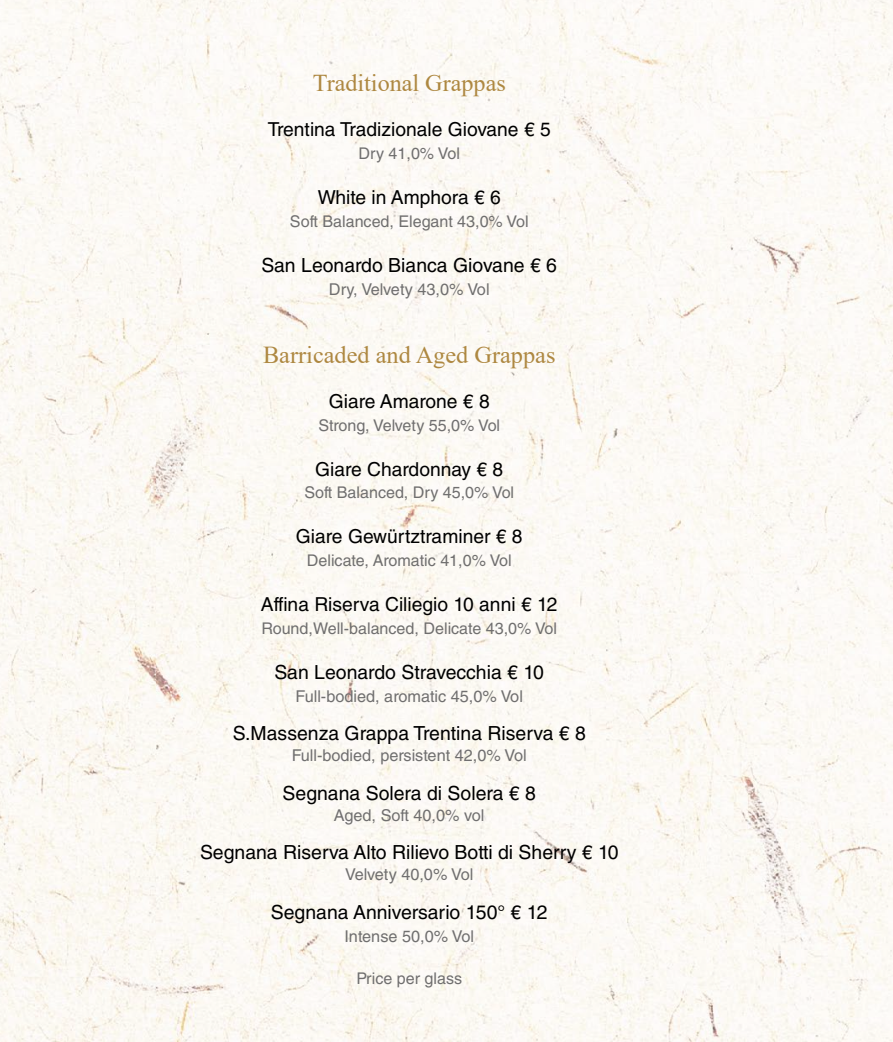
<style>
.page{position:relative;width:893px;height:1042px;background:#fcf9f4}
.page>*{position:absolute;margin:0;border:0;box-sizing:border-box;transform-origin:0 0}
.t1{font:24.32px "Times New Roman";color:#ae8841}
.t2{font:24.15px "Times New Roman";color:#ae8841}
.t3{font:19.43px "Helvetica LT Std";color:#000}
.t4{font:19.25px "Helvetica LT Std";color:#000}
.t5{font:16.28px "Helvetica LT Std";color:#706f6f}
.t6{font:16.1px "Helvetica LT Std";color:#706f6f}
</style>
<div class="page">
<p class="t2" style="left:313px;top:66px;width:194px">Traditional Grappas</p>
<p class="t4" style="left:268px;top:118px;width:285px">Trentina Tradizionale Giovane € 5</p>
<p class="t6" style="left:359px;top:144px;width:103px">Dry 41,0% Vol</p>
<p class="t4" style="left:318px;top:186px;width:185px">White in Amphora € 6</p>
<p class="t6" style="left:290px;top:212px;width:240px">Soft Balanced, Elegant 43,0% Vol</p>
<p class="t3" style="left:262px;top:254px;width:297px">San Leonardo Bianca Giovane € 6</p>
<p class="t5" style="left:329px;top:280px;width:162px">Dry, Velvety 43,0% Vol</p>
<p class="t1" style="left:263px;top:337px;width:294px">Barricaded and Aged Grappas</p>
<p class="t4" style="left:329px;top:390px;width:162px">Giare Amarone € 8</p>
<p class="t6" style="left:318px;top:415px;width:183px">Strong, Velvety 55,0% Vol</p>
<p class="t4" style="left:315px;top:458px;width:190px">Giare Chardonnay € 8</p>
<p class="t6" style="left:304px;top:483px;width:211px">Soft Balanced, Dry 45,0% Vol</p>
<p class="t4" style="left:296px;top:525px;width:228px">Giare Gewürtztraminer € 8</p>
<p class="t6" style="left:307px;top:551px;width:206px">Delicate, Aromatic 41,0% Vol</p>
<p class="t4" style="left:261px;top:593px;width:298px">Affina Riserva Ciliegio 10 anni € 12</p>
<p class="t6" style="left:261px;top:619px;width:297px">Round,Well-balanced, Delicate 43,0% Vol</p>
<p class="t3" style="left:275px;top:661px;width:271px">San Leonardo Stravecchia € 10</p>
<p class="t5" style="left:296px;top:687px;width:229px">Full-bodied, aromatic 45,0% Vol</p>
<p class="t3" style="left:233px;top:722px;width:355px">S.Massenza Grappa Trentina Riserva € 8</p>
<p class="t5" style="left:292px;top:746px;width:237px">Full-bodied, persistent 42,0% Vol</p>
<p class="t3" style="left:283px;top:782px;width:255px">Segnana Solera di Solera € 8</p>
<p class="t5" style="left:334px;top:806px;width:152px">Aged, Soft 40,0% vol</p>
<p class="t3" style="left:200px;top:841px;width:420px">Segnana Riserva Alto Rilievo Botti di Sherry € 10</p>
<p class="t5" style="left:345px;top:865px;width:130px">Velvety 40,0% Vol</p>
<p class="t3" style="left:271px;top:901px;width:278px">Segnana Anniversario 150° € 12</p>
<p class="t5" style="left:344px;top:926px;width:131px">Intense 50,0% Vol</p>
<p class="t6" style="left:356px;top:969px;width:107px">Price per glass</p>
</div>
